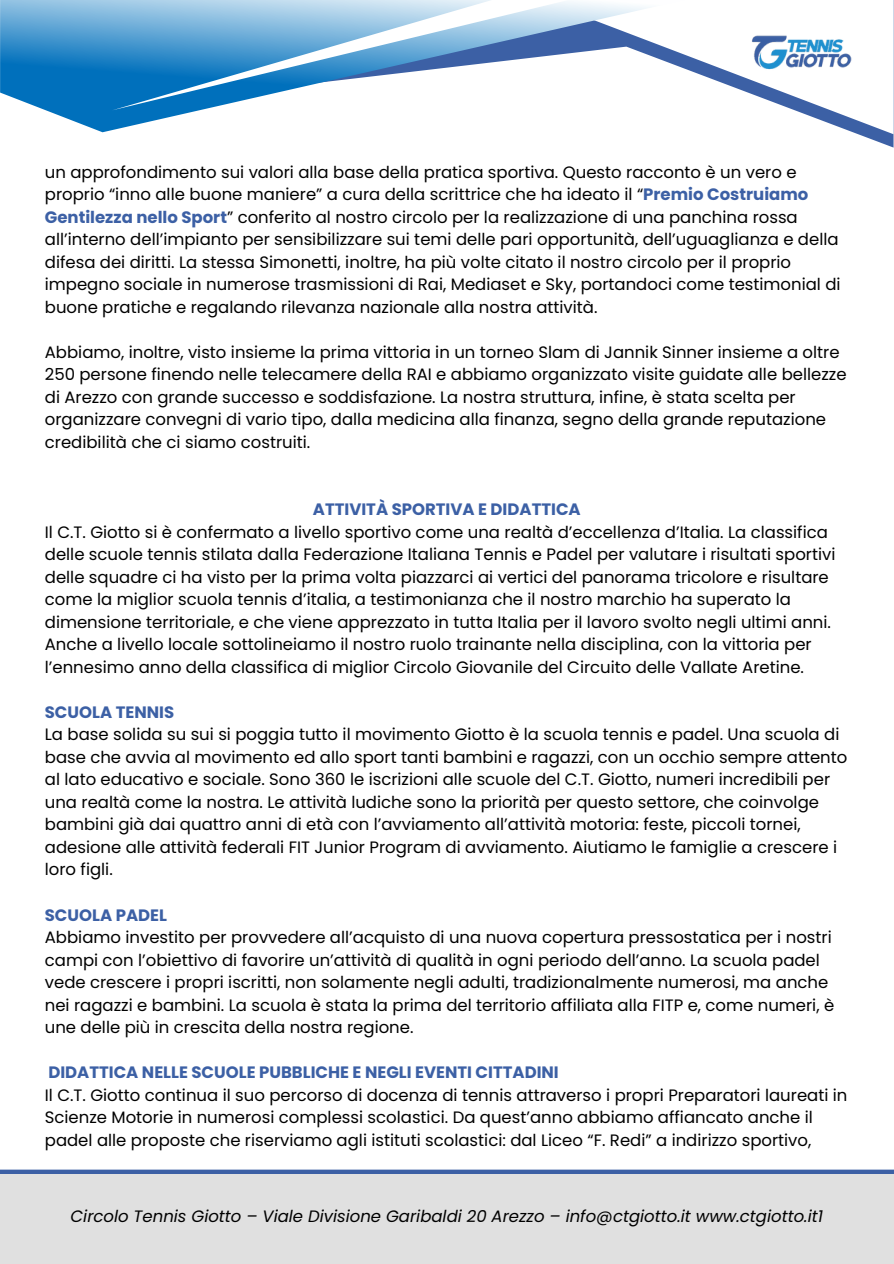
<style>
.page{position:relative;width:894px;height:1264px;background:#fff}
.page>*{position:absolute;margin:0;border:0;box-sizing:border-box;transform-origin:0 0}
.t1{font:16.5px/22.5px "Poppins";color:#000}
.t2{font:700 16.5px "Poppins";color:#3c60a5}
.t3{font:italic 16.5px "Poppins";color:#000}
.s1{font-weight:700;color:#3c60a5}
</style>
<div class="page">
<svg style="left:0;top:0;width:888px;height:132px"></svg>
<svg style="left:112px;top:0;width:654px;height:110px"></svg>
<div style="left:0;top:1169px;width:893px;height:5px;background:#3c60a5"></div>
<div style="left:0;top:1174px;width:893px;height:89px;background:#e0e0e0"></div>
<img style="left:747px;top:28px;width:113px;height:43px">
<p class="t1" style="left:45px;top:161px;width:797px">un approfondimento sui valori alla base della pratica sportiva. Questo racconto è un vero e proprio “inno alle buone maniere” a cura della scrittrice che ha ideato il “<span class="s1">Premio Costruiamo Gentilezza nello Sport</span>” conferito al nostro circolo per la realizzazione di una panchina rossa all’interno dell’impianto per sensibilizzare sui temi delle pari opportunità, dell’uguaglianza e della difesa dei diritti. La stessa Simonetti, inoltre, ha più volte citato il nostro circolo per il proprio impegno sociale in numerose trasmissioni di Rai, Mediaset e Sky, portandoci come testimonial di buone pratiche e regalando rilevanza nazionale alla nostra attività.</p>
<p class="t1" style="left:45px;top:341px;width:803px">Abbiamo, inoltre, visto insieme la prima vittoria in un torneo Slam di Jannik Sinner insieme a oltre 250 persone finendo nelle telecamere della RAI e abbiamo organizzato visite guidate alle bellezze di Arezzo con grande successo e soddisfazione. La nostra struttura, infine, è stata scelta per organizzare convegni di vario tipo, dalla medicina alla finanza, segno della grande reputazione credibilità che ci siamo costruiti.</p>
<p class="t2" style="left:313px;top:498px;width:269px">ATTIVITÀ SPORTIVA E DIDATTICA</p>
<p class="t1" style="left:45px;top:521px;width:791px">Il C.T. Giotto si è confermato a livello sportivo come una realtà d’eccellenza d’Italia. La classifica delle scuole tennis stilata dalla Federazione Italiana Tennis e Padel per valutare i risultati sportivi delle squadre ci ha visto per la prima volta piazzarci ai vertici del panorama tricolore e risultare come la miglior scuola tennis d’italia, a testimonianza che il nostro marchio ha superato la dimensione territoriale, e che viene apprezzato in tutta Italia per il lavoro svolto negli ultimi anni.<br>Anche a livello locale sottolineiamo il nostro ruolo trainante nella disciplina, con la vittoria per l’ennesimo anno della classifica di miglior Circolo Giovanile del Circuito delle Vallate Aretine.</p>
<p class="t2" style="left:45px;top:700px;width:131px">SCUOLA TENNIS</p>
<p class="t1" style="left:45px;top:723px;width:803px">La base solida su sui si poggia tutto il movimento Giotto è la scuola tennis e padel. Una scuola di base che avvia al movimento ed allo sport tanti bambini e ragazzi, con un occhio sempre attento al lato educativo e sociale. Sono 360 le iscrizioni alle scuole del C.T. Giotto, numeri incredibili per una realtà come la nostra. Le attività ludiche sono la priorità per questo settore, che coinvolge bambini già dai quattro anni di età con l’avviamento all’attività motoria: feste, piccoli tornei, adesione alle attività federali FIT Junior Program di avviamento. Aiutiamo le famiglie a crescere i loro figli.</p>
<p class="t2" style="left:45px;top:903px;width:124px">SCUOLA PADEL</p>
<p class="t1" style="left:45px;top:926px;width:790px">Abbiamo investito per provvedere all’acquisto di una nuova copertura pressostatica per i nostri campi con l’obiettivo di favorire un’attività di qualità in ogni periodo dell’anno. La scuola padel vede crescere i propri iscritti, non solamente negli adulti, tradizionalmente numerosi, ma anche nei ragazzi e bambini. La scuola è stata la prima del territorio affiliata alla FITP e, come numeri, è une delle più in crescita della nostra regione.</p>
<p class="t2" style="left:48px;top:1060px;width:512px">DIDATTICA NELLE SCUOLE PUBBLICHE E NEGLI EVENTI CITTADINI</p>
<p class="t1" style="left:45px;top:1083px;width:803px">Il C.T. Giotto continua il suo percorso di docenza di tennis attraverso i propri Preparatori laureati in<br>Scienze Motorie in numerosi complessi scolastici. Da quest’anno abbiamo affiancato anche il padel alle proposte che riserviamo agli istituti scolastici: dal Liceo “F. Redi” a indirizzo sportivo,</p>
<p class="t3" style="left:71px;top:1204px;width:753px">Circolo Tennis Giotto – Viale Divisione Garibaldi 20 Arezzo – info@ctgiotto.it www.ctgiotto.it1</p>
</div>
